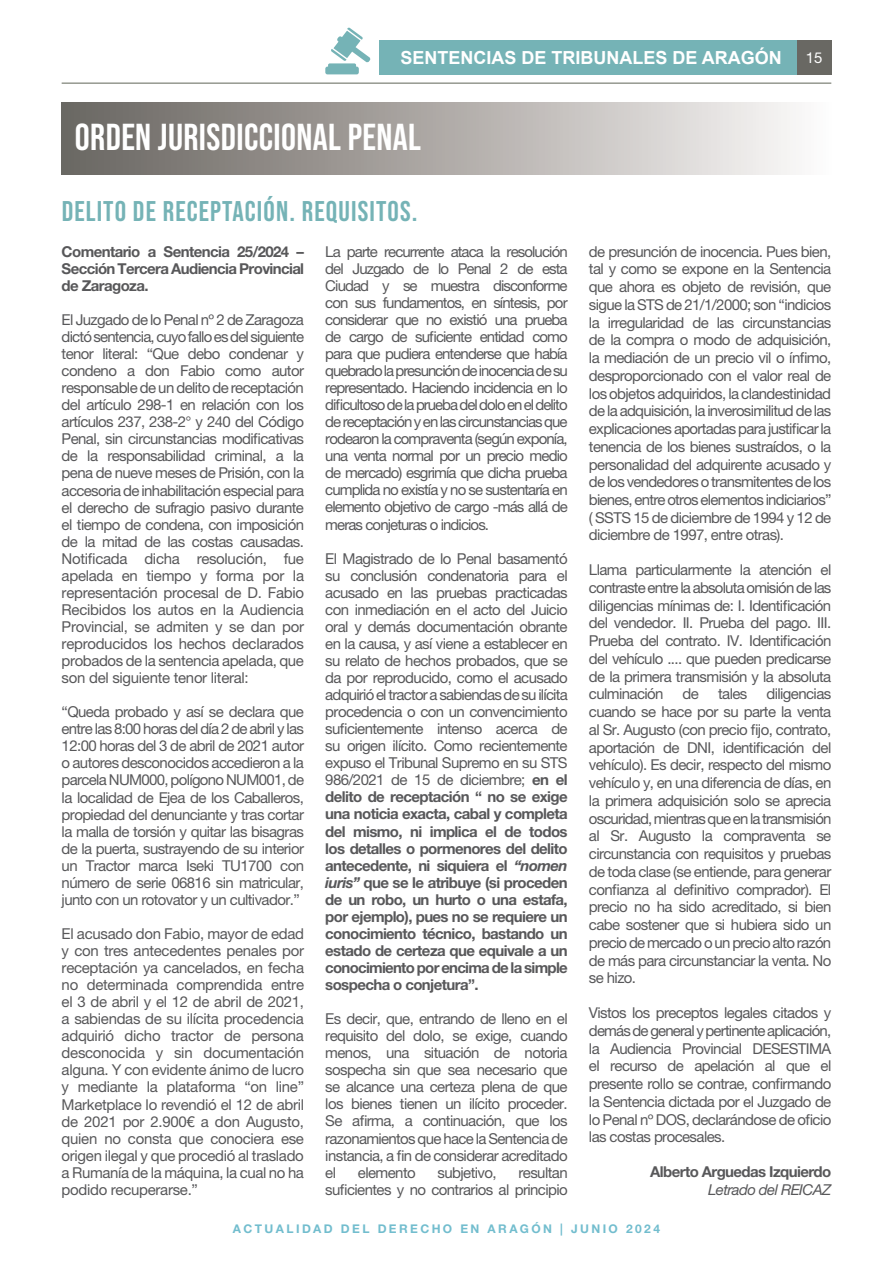
<style>
.page{position:relative;width:893px;height:1263px;background:#fff}
.page>*{position:absolute;margin:0;border:0;box-sizing:border-box;transform-origin:0 0}
.t1{font:700 37.5px "Bebas Neue Pro";letter-spacing:.01em;color:#fff}
.t2{font:700 28.5px "Bebas Neue Pro";letter-spacing:.04em;color:#75b3b6}
.t3{font:700 18px "Arial";color:#fff}
.t4{font:15px/17.1px "Helvetica Neue LT Pro";letter-spacing:-.04em;color:#58585a;text-align:justify}
.t5{font:700 15px/17.1px "Helvetica Neue LT Pro";letter-spacing:-.04em;color:#58585a;text-align:justify}
.t6{font:italic 15px "Helvetica Neue LT Pro";letter-spacing:-.04em;color:#58585a}
.t7{font:15px "Helvetica Neue LT Pro";color:#fff}
.t8{font:700 12px "Helvetica Neue LT Pro";letter-spacing:.2em;color:#72bdce}
.s1{font-weight:700}
.s2{font-weight:700;font-style:italic}
</style>
<div class="page">
<hr style="left:62px;top:83px;width:769px;height:1px;background:#72776b">
<svg style="left:325px;top:27px;width:46px;height:47px"></svg>
<div style="left:379px;top:40px;width:418px;height:34px;background:#75b3b6"></div>
<div style="left:797px;top:40px;width:34px;height:34px;background:#696863"></div>
<div style="left:62px;top:102px;width:769px;height:72px;background:linear-gradient(to right,#67625d,#fcf9f8)"></div>
<p class="t3" style="left:400px;top:46px;width:383px">SENTENCIAS DE TRIBUNALES DE ARAGÓN</p>
<p class="t7" style="left:806px;top:48px;width:18px">15</p>
<h1 class="t1" style="left:75px;top:116px;width:348px">ORDEN JURISDICCIONAL PENAL</h1>
<h2 class="t2" style="left:62px;top:195px;width:357px">DELITO DE RECEPTACIÓN. REQUISITOS.</h2>
<p class="t5" style="left:62px;top:243px;width:244px">Comentario a Sentencia 25/2024 – Sección Tercera Audiencia Provincial de Zaragoza.</p>
<p class="t4" style="left:62px;top:311px;width:244px">El Juzgado de lo Penal nº 2 de Zaragoza dictó sentencia, cuyo fallo es del siguiente tenor literal: “Que debo condenar y condeno a don Fabio como autor responsable de un delito de receptación del artículo 298-1 en relación con los artículos 237, 238-2° y 240 del Código Penal, sin circunstancias modificativas de la responsabilidad criminal, a la pena de nueve meses de Prisión, con la accesoria de inhabilitación especial para el derecho de sufragio pasivo durante el tiempo de condena, con imposición de la mitad de las costas causadas.<br>Notificada dicha resolución, fue apelada en tiempo y forma por la representación procesal de D. Fabio Recibidos los autos en la Audiencia Provincial, se admiten y se dan por reproducidos los hechos declarados probados de la sentencia apelada, que son del siguiente tenor literal:</p>
<p class="t4" style="left:62px;top:703px;width:244px">“Queda probado y así se declara que entre las 8:00 horas del día 2 de abril y las 12:00 horas del 3 de abril de 2021 autor o autores desconocidos accedieron a la parcela NUM000, polígono NUM001, de la localidad de Ejea de los Caballeros, propiedad del denunciante y tras cortar la malla de torsión y quitar las bisagras de la puerta, sustrayendo de su interior un Tractor marca Iseki TU1700 con número de serie 06816 sin matricular, junto con un rotovator y un cultivador.”</p>
<p class="t4" style="left:62px;top:925px;width:244px">El acusado don Fabio, mayor de edad y con tres antecedentes penales por receptación ya cancelados, en fecha no determinada comprendida entre el 3 de abril y el 12 de abril de 2021, a sabiendas de su ilícita procedencia adquirió dicho tractor de persona desconocida y sin documentación alguna. Y con evidente ánimo de lucro y mediante la plataforma “on line” Marketplace lo revendió el 12 de abril de 2021 por 2.900€ a don Augusto, quien no consta que conociera ese origen ilegal y que procedió al traslado a Rumanía de la máquina, la cual no ha podido recuperarse.”</p>
<p class="t4" style="left:325px;top:243px;width:244px">La parte recurrente ataca la resolución del Juzgado de lo Penal 2 de esta Ciudad y se muestra disconforme con sus fundamentos, en síntesis, por considerar que no existió una prueba de cargo de suficiente entidad como para que pudiera entenderse que había quebrado la presunción de inocencia de su representado. Haciendo incidencia en lo dificultoso de la prueba del dolo en el delito de receptación y en las circunstancias que rodearon la compraventa (según exponía, una venta normal por un precio medio de mercado) esgrimía que dicha prueba cumplida no existía y no se sustentaría en elemento objetivo de cargo -más allá de meras conjeturas o indicios.</p>
<p class="t4" style="left:325px;top:549px;width:244px">El Magistrado de lo Penal basamentó su conclusión condenatoria para el acusado en las pruebas practicadas con inmediación en el acto del Juicio oral y demás documentación obrante en la causa, y así viene a establecer en su relato de hechos probados, que se da por reproducido, como el acusado adquirió el tractor a sabiendas de su ilícita procedencia o con un convencimiento suficientemente intenso acerca de su origen ilícito. Como recientemente expuso el Tribunal Supremo en su STS 986/2021 de 15 de diciembre; <span class="s1">en el delito de receptación “ no se exige una noticia exacta, cabal y completa del mismo, ni implica el de todos los detalles o pormenores del delito antecedente, ni siquiera el</span> <span class="s2">“nomen iuris”</span> <span class="s1">que se le atribuye (si proceden de un robo, un hurto o una estafa, por ejemplo), pues no se requiere un conocimiento técnico, bastando un estado de certeza que equivale a un conocimiento por encima de la simple sospecha o conjetura”.</span></p>
<p class="t4" style="left:325px;top:1010px;width:244px">Es decir, que, entrando de lleno en el requisito del dolo, se exige, cuando menos, una situación de notoria sospecha sin que sea necesario que se alcance una certeza plena de que los bienes tienen un ilícito proceder.<br>Se afirma, a continuación, que los razonamientos que hace la Sentencia de instancia, a fin de considerar acreditado el</p>
<p class="t4" style="left:325px;top:1163px;width:244px;text-align:right">resultan<br>suficientes y no contrarios al principio</p>
<p class="t4" style="left:358px;top:1163px;width:59px">elemento</p>
<p class="t4" style="left:438px;top:1163px;width:61px">subjetivo,</p>
<p class="t4" style="left:589px;top:242px;width:244px;line-height:17.7px">de presunción de inocencia. Pues bien, tal y como se expone en la Sentencia que ahora es objeto de revisión, que sigue la STS de 21/1/2000; son “indicios la irregularidad de las circunstancias de la compra o modo de adquisición, la mediación de un precio vil o ínfimo, desproporcionado con el valor real de los objetos adquiridos, la clandestinidad de la adquisición, la inverosimilitud de las explicaciones aportadas para justificar la tenencia de los bienes sustraídos, o la personalidad del adquirente acusado y de los vendedores o transmitentes de los bienes, entre otros elementos indiciarios” ( SSTS 15 de diciembre de 1994 y 12 de diciembre de 1997, entre otras).</p>
<p class="t4" style="left:589px;top:561px;width:244px;line-height:17.7px">Llama particularmente la atención el contraste entre la absoluta omisión de las diligencias mínimas de: I. Identificación del vendedor. II. Prueba del pago. III.<br>Prueba del contrato. IV. Identificación del vehículo .... que pueden predicarse de la primera transmisión y la absoluta culminación</p>
<p class="t4" style="left:589px;top:685px;width:244px;line-height:17.7px;text-indent:178px">diligencias cuando se hace por su parte la venta al Sr. Augusto (con precio fijo, contrato, aportación de DNI, identificación del vehículo). Es decir, respecto del mismo vehículo y, en una diferencia de días, en la primera adquisición solo se aprecia oscuridad, mientras que en la transmisión al Sr. Augusto la compraventa se circunstancia con requisitos y pruebas de toda clase (se entiende, para generar confianza al definitivo comprador). El precio no ha sido acreditado, si bien cabe sostener que si hubiera sido un precio de mercado o un precio alto razón de más para circunstanciar la venta. No se hizo.</p>
<p class="t4" style="left:589px;top:1004px;width:244px;line-height:17.7px">Vistos los preceptos legales citados y demás de general y pertinente aplicación, la Audiencia Provincial DESESTIMA el recurso de apelación al que el presente rollo se contrae, confirmando la Sentencia dictada por el Juzgado de lo Penal nº DOS, declarándose de oficio las costas procesales.</p>
<p class="t5" style="left:650px;top:1163px;width:183px">Alberto Arguedas Izquierdo</p>
<p class="t6" style="left:708px;top:1180px;width:125px">Letrado del REICAZ</p>
<p class="t4" style="left:683px;top:685px;width:18px">de</p>
<p class="t4" style="left:718px;top:685px;width:31px">tales</p>
<p class="t8" style="left:233px;top:1221px;width:428px">ACTUALIDAD DEL DERECHO EN ARAGÓN | JUNIO 2024</p>
</div>
